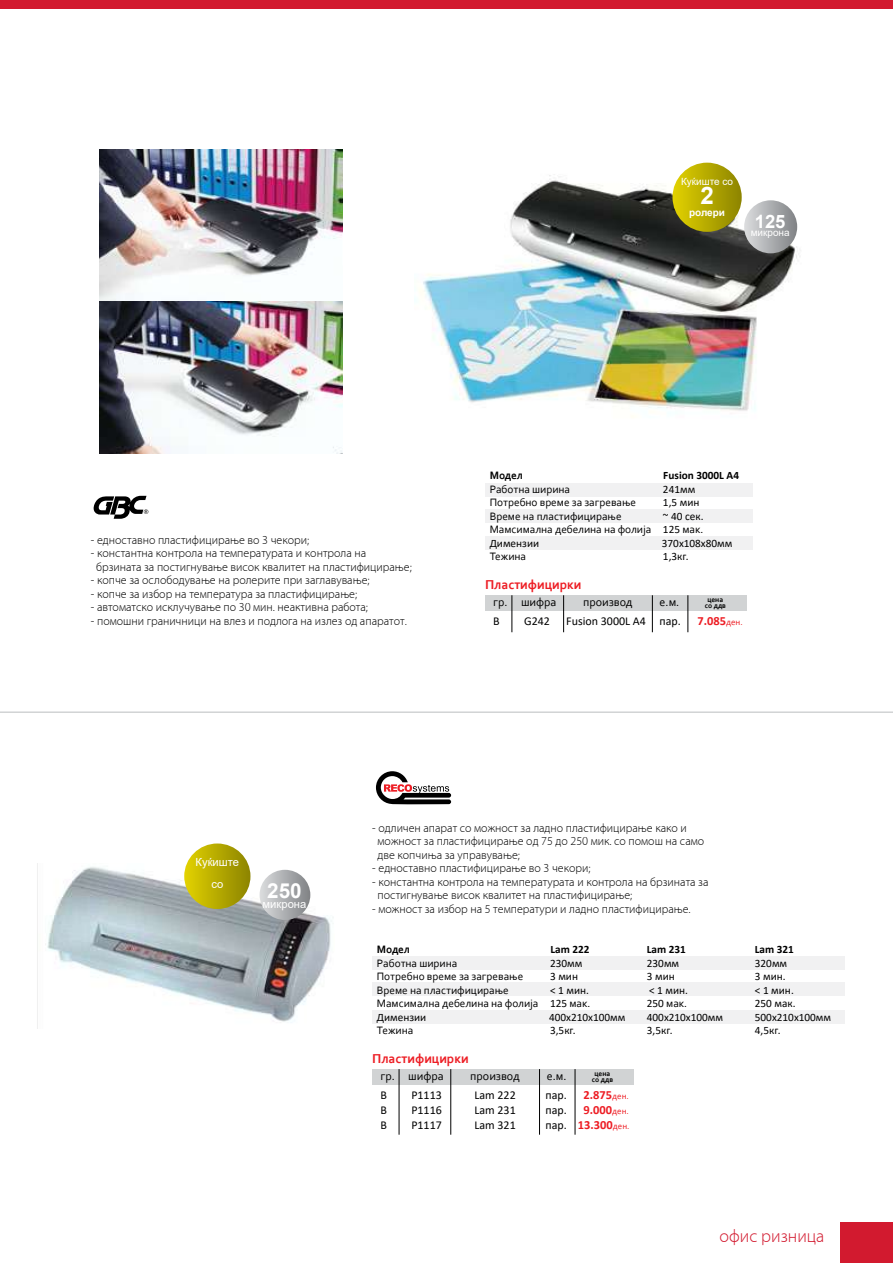
<style>
.page{position:relative;width:893px;height:1263px;background:#fff}
.page>*{position:absolute;margin:0;border:0;box-sizing:border-box;transform-origin:0 0}
.t1{font:700 24.15px "Arial";color:#fff}
.t2{font:700 20.7px "Arial";color:#fff}
.t3{font:700 18.45px "Arial";color:#fff}
.t4{font:300 18px "Cleanvertising";color:#d21a2f}
.t5{font:700 13.5px "Corbel";color:#ed1d24}
.t6{font:700 12.45px "Calibri";color:#ed1d24}
.t7{font:300 12px/13.5px "Cleanvertising";color:#000}
.t8{font:12px "Calibri";color:#000}
.t9{font:12px "Corbel";color:#000}
.t10{font:11.25px "Corbel";color:#000}
.t11{font:11.25px "Calibri";color:#000}
.t12{font:700 11.25px "Calibri";color:#000}
.t13{font:11.25px/22px "Arial";color:#fff;text-align:center}
.t14{font:700 11.25px "Corbel";letter-spacing:-.02em;color:#000}
.t15{font:10.05px "Arial";color:#fff}
.t16{font:700 10.05px "Arial";color:#fff}
.t17{font:700 7.5px/6px "Corbel";color:#000;text-align:center}
.s1{font-family:"Calibri"}
.s2{font-family:"Corbel";font-weight:400;font-size:9px}
.s3{font-weight:400;font-size:12px;color:#000}
</style>
<div class="page">
<div style="left:0;top:0;width:893px;height:9px;background:#d21a2f"></div>
<div style="left:840px;top:1223px;width:53px;height:40px;background:#d21a2f"></div>
<img style="left:414px;top:166px;width:386px;height:251px">
<div style="left:672px;top:163px;width:70px;height:69px;background:linear-gradient(to right,#dccd01,#928906);border-radius:35px"></div>
<div style="left:744px;top:200px;width:53px;height:53px;background:linear-gradient(to right,#dcddde,#808386);border-radius:27px"></div>
<svg style="left:93px;top:496px;width:55px;height:23px"></svg>
<div style="left:485px;top:536px;width:352px;height:14px;background:#f1f1f2"></div>
<div style="left:485px;top:509px;width:352px;height:13px;background:#f1f1f2"></div>
<div style="left:485px;top:483px;width:352px;height:13px;background:#f1f1f2"></div>
<div style="left:485px;top:595px;width:261px;height:16px;background:#d1d3d4"></div>
<hr style="left:511px;top:595px;width:1px;height:37px;background:#000">
<hr style="left:563px;top:595px;width:1px;height:37px;background:#000">
<hr style="left:652px;top:595px;width:1px;height:37px;background:#000">
<hr style="left:687px;top:595px;width:1px;height:37px;background:#000">
<div style="left:753px;top:462px;width:96px;height:108px;background:#fff"></div>
<img style="left:99px;top:149px;width:243px;height:305px">
<hr style="left:0;top:711px;width:893px;height:2px;background:#d1d3d4">
<svg style="left:376px;top:771px;width:75px;height:34px"></svg>
<img style="left:37px;top:863px;width:295px;height:165px">
<div style="left:184px;top:843px;width:66px;height:66px;background:linear-gradient(to right,#e3d308,#8e8600);border-radius:33px"></div>
<div style="left:260px;top:870px;width:50px;height:50px;background:linear-gradient(to right,#dadbdd,#838588);border-radius:25px"></div>
<div style="left:372px;top:1010px;width:473px;height:13px;background:#f1f1f2"></div>
<div style="left:372px;top:983px;width:473px;height:13px;background:#f1f1f2"></div>
<div style="left:372px;top:957px;width:473px;height:13px;background:#f1f1f2"></div>
<div style="left:372px;top:1069px;width:261px;height:15px;background:#d1d3d4"></div>
<hr style="left:399px;top:1069px;width:1px;height:66px;background:#000">
<hr style="left:450px;top:1069px;width:1px;height:66px;background:#000">
<hr style="left:539px;top:1069px;width:1px;height:66px;background:#000">
<hr style="left:575px;top:1069px;width:1px;height:66px;background:#000">
<p class="t15" style="left:681px;top:174px;width:54px">Куќиште со</p>
<h1 class="t1" style="left:700px;top:179px;width:15px">2</h1>
<p class="t16" style="left:689px;top:205px;width:38px">ролери</p>
<h3 class="t3" style="left:755px;top:208px;width:32px">125</h3>
<p class="t15" style="left:751px;top:226px;width:41px">микрона</p>
<p class="t7" style="left:91px;top:533px;width:220px">- едноставно пластифицирање во 3 чекори;</p>
<p class="t7" style="left:96px;top:547px;width:317px;text-indent:-5px">- константна контрола на температурата и контрола на брзината за постигнување висок квалитет на пластифицирање;</p>
<p class="t7" style="left:91px;top:574px;width:280px">- копче за ослободување на ролерите при заглавување;</p>
<p class="t7" style="left:91px;top:587px;width:268px">- копче за избор на температура за пластифицирање;</p>
<p class="t7" style="left:91px;top:601px;width:279px">- автоматско исклучување по 30 мин. неактивна работа;</p>
<p class="t7" style="left:91px;top:614px;width:317px">- помошни граничници на влез и подлога на излез од апаратот.</p>
<p class="t14" style="left:490px;top:469px;width:34px">Модел</p>
<p class="t12" style="left:663px;top:468px;width:77px">Fusion 3000L A4</p>
<p class="t10" style="left:490px;top:482px;width:82px">Работна ширина</p>
<p class="t11" style="left:663px;top:481px;width:34px">241мм</p>
<p class="t10" style="left:490px;top:496px;width:148px">Потребно време за загревање</p>
<p class="t11" style="left:663px;top:495px;width:38px">1,5 мин</p>
<p class="t10" style="left:490px;top:509px;width:133px">Време на пластифицирање</p>
<p class="t11" style="left:663px;top:508px;width:42px">~ 40 сек.</p>
<p class="t10" style="left:490px;top:523px;width:215px">Maмсимална дебелина на фолија <span class="s1">125</span> мак.</p>
<p class="t11" style="left:490px;top:535px;width:51px">Димензии</p>
<p class="t11" style="left:662px;top:535px;width:72px">370х108х80мм</p>
<p class="t10" style="left:490px;top:550px;width:38px">Тежина</p>
<p class="t11" style="left:663px;top:549px;width:27px">1,3кг.</p>
<p class="t5" style="left:485px;top:576px;width:98px">Пластифицирки</p>
<p class="t9" style="left:493px;top:595px;width:65px">гр. шифра</p>
<p class="t9" style="left:583px;top:595px;width:51px">производ</p>
<p class="t9" style="left:660px;top:595px;width:21px">е.м.</p>
<p class="t8" style="left:493px;top:613px;width:8px">B</p>
<p class="t8" style="left:524px;top:613px;width:27px">G242</p>
<p class="t8" style="left:566px;top:613px;width:116px">Fusion 3000L A4 пар.</p>
<p class="t6" style="left:697px;top:612px;width:47px">7.085<span class="s2">ден.</span></p>
<p class="t17" style="left:705px;top:596px;width:23px">цена со ддв</p>
<p class="t13" style="left:196px;top:851px;width:45px">Куќиште со</p>
<h2 class="t2" style="left:267px;top:876px;width:36px">250</h2>
<p class="t13" style="left:263px;top:892px;width:45px">микрона</p>
<p class="t7" style="left:378px;top:821px;width:328px;text-indent:-5px">- одличен апарат со можност за ладно пластифицирање како и можност за пластифицирање од 75 до 250 мик. со помош на само две копчиња за управување;</p>
<p class="t7" style="left:372px;top:862px;width:220px">- едноставно пластифицирање во 3 чекори;</p>
<p class="t7" style="left:378px;top:875px;width:332px;text-indent:-5px">- константна контрола на температурата и контрола на брзината за постигнување висок квалитет на пластифицирање;</p>
<p class="t7" style="left:372px;top:902px;width:320px">- можност за избор на 5 температури и ладно пластифицирање.</p>
<p class="t14" style="left:377px;top:942px;width:34px">Модел</p>
<p class="t12" style="left:550px;top:941px;width:41px">Lam 222</p>
<p class="t12" style="left:647px;top:941px;width:41px">Lam 231</p>
<p class="t12" style="left:755px;top:941px;width:41px">Lam 321</p>
<p class="t10" style="left:377px;top:956px;width:82px">Работна ширина</p>
<p class="t11" style="left:550px;top:955px;width:34px">230мм</p>
<p class="t11" style="left:647px;top:955px;width:34px">230мм</p>
<p class="t11" style="left:755px;top:955px;width:34px">320мм</p>
<p class="t10" style="left:377px;top:969px;width:148px">Потребно време за загревање</p>
<p class="t11" style="left:550px;top:969px;width:29px">3 мин</p>
<p class="t11" style="left:647px;top:969px;width:29px">3 мин</p>
<p class="t11" style="left:755px;top:969px;width:32px">3 мин.</p>
<p class="t10" style="left:377px;top:983px;width:133px">Време на пластифицирање</p>
<p class="t11" style="left:550px;top:982px;width:40px">&lt; 1 мин.</p>
<p class="t11" style="left:649px;top:982px;width:40px">&lt; 1 мин.</p>
<p class="t11" style="left:755px;top:982px;width:40px">&lt; 1 мин.</p>
<p class="t10" style="left:377px;top:996px;width:215px">Maмсимална дебелина на фолија <span class="s1">125</span> мак.</p>
<p class="t10" style="left:647px;top:996px;width:42px"><span class="s1">250</span> мак.</p>
<p class="t11" style="left:755px;top:996px;width:42px">250 мак.</p>
<p class="t11" style="left:377px;top:1009px;width:51px">Димензии</p>
<p class="t11" style="left:549px;top:1009px;width:78px">400х210х100мм</p>
<p class="t11" style="left:647px;top:1009px;width:78px">400х210х100мм</p>
<p class="t11" style="left:755px;top:1009px;width:78px">500х210х100мм</p>
<p class="t10" style="left:377px;top:1023px;width:38px">Тежина</p>
<p class="t11" style="left:550px;top:1023px;width:27px">3,5кг.</p>
<p class="t11" style="left:647px;top:1023px;width:27px">3,5кг.</p>
<p class="t11" style="left:755px;top:1023px;width:27px">4,5кг.</p>
<p class="t5" style="left:372px;top:1050px;width:98px">Пластифицирки</p>
<p class="t9" style="left:380px;top:1069px;width:65px">гр. шифра</p>
<p class="t9" style="left:470px;top:1069px;width:51px">производ</p>
<p class="t9" style="left:547px;top:1069px;width:21px">е.м.</p>
<p class="t8" style="left:380px;top:1087px;width:8px">B</p>
<p class="t8" style="left:411px;top:1087px;width:32px">P1113</p>
<p class="t8" style="left:474px;top:1087px;width:43px">Lam 222</p>
<p class="t8" style="left:546px;top:1087px;width:23px">пар.</p>
<p class="t6" style="left:583px;top:1086px;width:47px">2.875<span class="s2">ден.</span></p>
<p class="t8" style="left:380px;top:1102px;width:8px">B</p>
<p class="t8" style="left:411px;top:1102px;width:32px">P1116</p>
<p class="t8" style="left:474px;top:1102px;width:43px">Lam 231</p>
<p class="t8" style="left:546px;top:1102px;width:23px">пар.</p>
<p class="t6" style="left:583px;top:1101px;width:47px">9.000<span class="s2">ден.</span></p>
<p class="t8" style="left:380px;top:1117px;width:8px">B</p>
<p class="t8" style="left:411px;top:1117px;width:32px">P1117</p>
<p class="t8" style="left:474px;top:1117px;width:43px">Lam 321</p>
<p class="t6" style="left:546px;top:1116px;width:85px"><span class="s3">пар.</span> 13.300<span class="s2">ден.</span></p>
<p class="t17" style="left:592px;top:1070px;width:23px">цена со ддв</p>
<h3 class="t4" style="left:720px;top:1227px;width:106px">офис ризница</h3>
</div>
